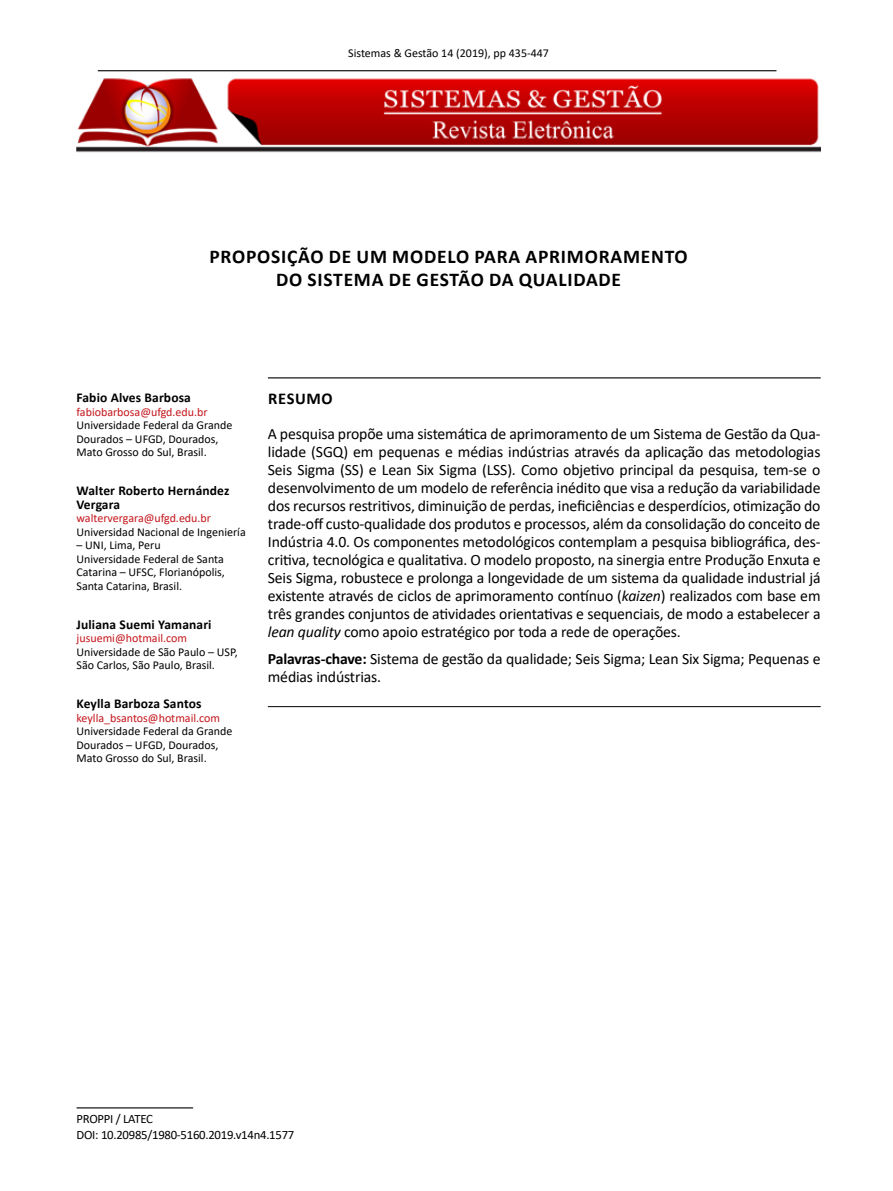
<style>
.page{position:relative;width:893px;height:1191px;background:#fff}
.page>*{position:absolute;margin:0;border:0;box-sizing:border-box;transform-origin:0 0}
.t1{font:700 19.5px/23.4px "Calibri";letter-spacing:.04em;color:#000;text-align:center}
.t2{font:700 16.5px "Calibri";letter-spacing:.04em;color:#000}
.t3{font:15.75px/18px "Calibri";letter-spacing:-.01em;color:#000;text-align:justify}
.t4{font:700 13.5px/13.5px "Calibri";letter-spacing:.01em;color:#000}
.t5{font:12.75px/15.3px "Calibri";letter-spacing:-.02em;color:#000}
.t6{font:12px/13.5px "Calibri";color:#000}
.t7{font:12px "Calibri";color:#c4161c}
.s1{font-style:italic}
.s2{font-weight:700}
</style>
<div class="page">
<img style="left:77px;top:78px;width:744px;height:75px">
<hr style="left:98px;top:70px;width:678px;height:1px;background:#000">
<hr style="left:77px;top:1107px;width:116px;height:1px;background:#000">
<hr style="left:268px;top:377px;width:553px;height:1px;background:#000">
<hr style="left:268px;top:706px;width:553px;height:1px;background:#000">
<p class="t6" style="left:348px;top:46px;width:202px">Sistemas &amp; Gestão 14 (2019), pp 435-447</p>
<p class="t1" style="left:209px;top:244px;width:480px">PROPOSIÇÃO DE UM MODELO PARA APRIMORAMENTO<br>DO SISTEMA DE GESTÃO DA QUALIDADE</p>
<p class="t4" style="left:77px;top:391px;width:116px">Fabio Alves Barbosa</p>
<p class="t7" style="left:77px;top:403px;width:133px">fabiobarbosa@ufgd.edu.br</p>
<p class="t6" style="left:77px;top:418px;width:157px">Universidade Federal da Grande<br>Dourados – UFGD, Dourados,<br>Mato Grosso do Sul, Brasil.</p>
<p class="t4" style="left:77px;top:484px;width:154px">Walter Roberto Hernández<br>Vergara</p>
<p class="t7" style="left:77px;top:510px;width:136px">waltervergara@ufgd.edu.br</p>
<p class="t6" style="left:77px;top:525px;width:171px">Universidad Nacional de Ingeniería</p>
<p class="t6" style="left:77px;top:538px;width:150px">– UNI, Lima, Peru<br>Universidade Federal de Santa<br>Catarina – UFSC, Florianópolis,<br>Santa Catarina, Brasil.</p>
<p class="t4" style="left:77px;top:617px;width:137px">Juliana Suemi Yamanari</p>
<p class="t7" style="left:77px;top:630px;width:112px">jusuemi@hotmail.com</p>
<p class="t6" style="left:77px;top:645px;width:163px">Universidade de São Paulo – USP,<br>São Carlos, São Paulo, Brasil.</p>
<p class="t4" style="left:77px;top:697px;width:126px">Keylla Barboza Santos</p>
<p class="t7" style="left:77px;top:709px;width:145px">keylla_bsantos@hotmail.com</p>
<p class="t6" style="left:77px;top:724px;width:157px">Universidade Federal da Grande<br>Dourados – UFGD, Dourados,<br>Mato Grosso do Sul, Brasil.</p>
<p class="t2" style="left:268px;top:388px;width:66px">RESUMO</p>
<p class="t3" style="left:268px;top:424px;width:554px">A pesquisa propõe uma sistemática de aprimoramento de um Sistema de Gestão da Qua&shy;lidade (SGQ) em pequenas e médias indústrias através da aplicação das metodologias Seis Sigma (SS) e Lean Six Sigma (LSS). Como objetivo principal da pesquisa, tem-se o desenvolvimento de um modelo de referência inédito que visa a redução da variabilidade dos recursos restritivos, diminuição de perdas, ineficiências e desperdícios, otimização do trade-off custo-qualidade dos produtos e processos, além da consolidação do conceito de Indústria 4.0. Os componentes metodológicos contemplam a pesquisa bibliográfica, des&shy;critiva, tecnológica e qualitativa. O modelo proposto, na sinergia entre Produção Enxuta e Seis Sigma, robustece e prolonga a longevidade de um sistema da qualidade industrial já existente através de ciclos de aprimoramento contínuo (<span class="s1">kaizen</span>) realizados com base em três grandes conjuntos de atividades orientativas e sequenciais, de modo a estabelecer a <span class="s1">lean quality</span> como apoio estratégico por toda a rede de operações.</p>
<p class="t3" style="left:268px;top:649px;width:554px"><span class="s2">Palavras-chave:</span> Sistema de gestão da qualidade; Seis Sigma; Lean Six Sigma; Pequenas e médias indústrias.</p>
<p class="t5" style="left:77px;top:1111px;width:219px">PROPPI / LATEC<br>DOI: 10.20985/1980-5160.2019.v14n4.1577</p>
</div>
